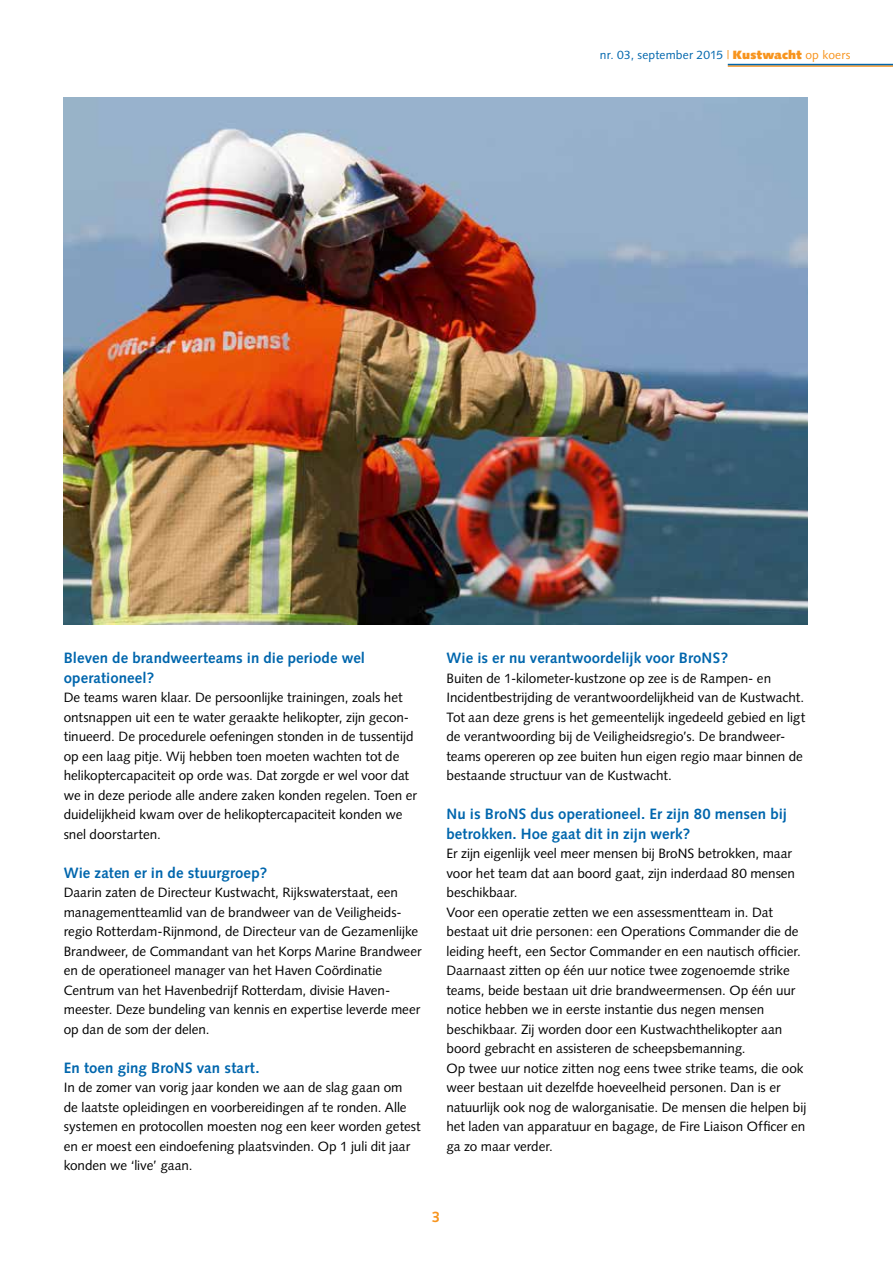
<style>
.page{position:relative;width:893px;height:1263px;background:#fff}
.page>*{position:absolute;margin:0;border:0;box-sizing:border-box;transform-origin:0 0}
.t1{font:700 15px/19.5px "Syntax";letter-spacing:.01em;color:#0066ad}
.t2{font:700 15px "Syntax";color:#f7941e}
.t3{font:13.5px/19.5px "Syntax";letter-spacing:-.005em;color:#000}
.t4{font:12px "Syntax";letter-spacing:.015em;color:#0066ad}
.s1{color:#f7941e}
.s2{font-weight:900;color:#f7941e}
</style>
<div class="page">
<img style="left:64px;top:98px;width:744px;height:526px">
<hr style="left:728px;top:65px;width:165px;height:2px;background:#f7941e">
<hr style="left:728px;top:64px;width:165px;height:1px;background:#0066ad">
<p class="t4" style="left:600px;top:47px;width:252px">nr. 03, september 2015 <span class="s1">|</span> <span class="s2">Kustwacht</span> <span class="s1">op koers</span></p>
<p class="t1" style="left:64px;top:648px;width:303px">Bleven de brandweerteams in die periode wel operationeel?</p>
<p class="t3" style="left:64px;top:688px;width:355px">De teams waren klaar. De persoonlijke trainingen, zoals het ontsnappen uit een te water geraakte helikopter, zijn gecon&shy;tinueerd. De procedurele oefeningen stonden in de tussentijd op een laag pitje. Wij hebben toen moeten wachten tot de helikoptercapaciteit op orde was. Dat zorgde er wel voor dat we in deze periode alle andere zaken konden regelen. Toen er duidelijkheid kwam over de helikoptercapaciteit konden we snel doorstarten.</p>
<p class="t1" style="left:64px;top:863px;width:205px">Wie zaten er in de stuurgroep?</p>
<p class="t3" style="left:64px;top:883px;width:359px">Daarin zaten de Directeur Kustwacht, Rijkswaterstaat, een managementteamlid van de brandweer van de Veiligheids&shy;regio Rotterdam-Rijnmond, de Directeur van de Gezamenlijke Brandweer, de Commandant van het Korps Marine Brandweer en de operationeel manager van het Haven Coördinatie Centrum van het Havenbedrijf Rotterdam, divisie Haven&shy;meester. Deze bundeling van kennis en expertise leverde meer op dan de som der delen.</p>
<p class="t1" style="left:64px;top:1058px;width:197px">En toen ging BroNS van start.</p>
<p class="t3" style="left:64px;top:1078px;width:358px">In de zomer van vorig jaar konden we aan de slag gaan om<br>de laatste opleidingen en voorbereidingen af te ronden. Alle systemen en protocollen moesten nog een keer worden getest en er moest een eindoefening plaatsvinden. Op 1 juli dit jaar konden we ‘live’ gaan.</p>
<p class="t1" style="left:446px;top:648px;width:283px">Wie is er nu verantwoordelijk voor BroNS?</p>
<p class="t3" style="left:446px;top:668px;width:360px">Buiten de 1-kilometer-kustzone op zee is de Rampen- en Incidentbestrijding de verantwoordelijkheid van de Kustwacht.<br>Tot aan deze grens is het gemeentelijk ingedeeld gebied en ligt de verantwoording bij de Veiligheidsregio’s. De brandweer&shy;teams opereren op zee buiten hun eigen regio maar binnen de bestaande structuur van de Kustwacht.</p>
<p class="t1" style="left:446px;top:804px;width:342px">Nu is BroNS dus operationeel. Er zijn 80 mensen bij betrokken. Hoe gaat dit in zijn werk?</p>
<p class="t3" style="left:446px;top:844px;width:361px">Er zijn eigenlijk veel meer mensen bij BroNS betrokken, maar voor het team dat aan boord gaat, zijn inderdaad 80 mensen beschikbaar.<br>Voor een operatie zetten we een assessmentteam in. Dat bestaat uit drie personen: een Operations Commander die de leiding heeft, een Sector Commander en een nautisch officier.<br>Daarnaast zitten op één uur notice twee zogenoemde strike teams, beide bestaan uit drie brandweermensen. Op één uur notice hebben we in eerste instantie dus negen mensen beschikbaar. Zij worden door een Kustwachthelikopter aan boord gebracht en assisteren de scheepsbemanning.<br>Op twee uur notice zitten nog eens twee strike teams, die ook weer bestaan uit dezelfde hoeveelheid personen. Dan is er natuurlijk ook nog de walorganisatie. De mensen die helpen bij het laden van apparatuur en bagage, de Fire Liaison Officer en ga zo maar verder.</p>
<p class="t2" style="left:432px;top:1208px;width:10px">3</p>
</div>
